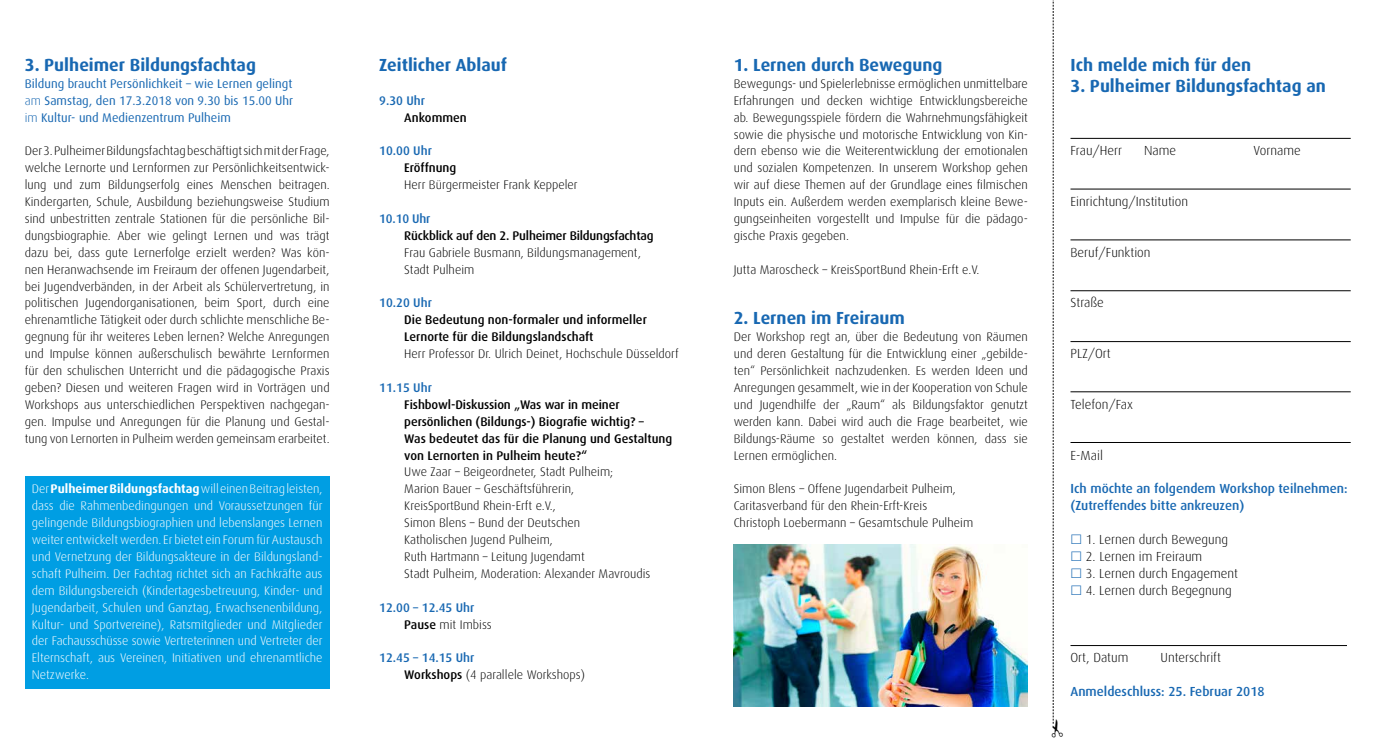
<style>
.page{position:relative;width:1386px;height:745px;background:#fff}
.page>*{position:absolute;margin:0;border:0;box-sizing:border-box;transform-origin:0 0}
.t1{font:700 17.5px "Dax";color:#1868b2}
.t2{font:300 13.12px "Dax";color:#000}
.t3{font:500 13.12px/16.9px "Dax";color:#1868b2}
.t4{font:300 12.5px/16.9px "Dax";color:#000}
.t5{font:300 12.5px/16.9px "Dax";color:#fff;text-align:justify}
.t6{font:500 12.5px/16.9px "Dax";color:#000}
.t7{font:12.5px/16.9px "Dax";color:#1868b2;text-align:justify}
.t8{font:500 12.5px/16.9px "Dax";color:#1868b2}
.s1{font-weight:300}
.s2{font-weight:700}
.s3{color:#000}
.s4{font-weight:300;color:#000}
.s5{font-weight:500;color:#1868b2}
.s6{font-weight:500}
</style>
<div class="page">
<div style="left:25px;top:476px;width:305px;height:212px;background:#009ee3"></div>
<img style="left:733px;top:544px;width:295px;height:161px">
<hr style="left:1070px;top:138px;width:280px;height:1px;background:#000">
<hr style="left:1070px;top:189px;width:280px;height:1px;background:#000">
<hr style="left:1070px;top:391px;width:280px;height:1px;background:#000">
<hr style="left:1070px;top:239px;width:280px;height:1px;background:#000">
<hr style="left:1070px;top:290px;width:280px;height:1px;background:#000">
<hr style="left:1070px;top:341px;width:280px;height:1px;background:#000">
<hr style="left:1070px;top:442px;width:280px;height:1px;background:#000">
<hr style="left:1070px;top:645px;width:276px;height:1px;background:#000">
<svg style="left:1052px;top:0;width:2px;height:724px"></svg>
<h1 class="t1" style="left:25px;top:55px;width:233px">3. Pulheimer Bildungsfachtag</h1>
<p class="t7" style="left:25px;top:75px;width:270px">Bildung braucht Persönlichkeit – wie Lernen gelingt <span class="s1">am</span> Samstag, den 17.3.2018 von 9.30 bis 15.00 Uhr <span class="s1">im</span> Kultur- und Medienzentrum Pulheim</p>
<p class="t4" style="left:25px;top:143px;width:306px;text-align:justify">Der 3. Pulheimer Bildungsfachtag beschäftigt sich mit der Frage, welche Lernorte und Lernformen zur Persönlichkeitsentwick&shy;lung und zum Bildungserfolg eines Menschen beitragen.<br>Kindergarten, Schule, Ausbildung beziehungsweise Studium sind unbestritten zentrale Stationen für die persönliche Bil&shy;dungsbiographie. Aber wie gelingt Lernen und was trägt dazu bei, dass gute Lernerfolge erzielt werden? Was kön&shy;nen Heranwachsende im Freiraum der offenen Jugendarbeit, bei Jugendverbänden, in der Arbeit als Schülervertretung, in politischen Jugendorganisationen, beim Sport, durch eine ehrenamtliche Tätigkeit oder durch schlichte menschliche Be&shy;gegnung für ihr weiteres Leben lernen? Welche Anregungen und Impulse können außerschulisch bewährte Lernformen für den schulischen Unterricht und die pädagogische Praxis geben? Diesen und weiteren Fragen wird in Vorträgen und Workshops aus unterschiedlichen Perspektiven nachgegan&shy;gen. Impulse und Anregungen für die Planung und Gestal&shy;tung von Lernorten in Pulheim werden gemeinsam erarbeitet.</p>
<p class="t5" style="left:32px;top:480px;width:292px">Der <span class="s2">Pulheimer Bildungsfachtag</span> will einen Beitrag leisten, dass die Rahmenbedingungen und Voraussetzungen für gelingende Bildungsbiographien und lebenslanges Lernen weiter entwickelt werden. Er bietet ein Forum für Austausch und Vernetzung der Bildungsakteure in der Bildungsland&shy;schaft Pulheim. Der Fachtag richtet sich an Fachkräfte aus dem Bildungsbereich (Kindertagesbetreuung, Kinder- und Jugendarbeit, Schulen und Ganztag, Erwachsenenbildung, Kultur- und Sportvereine), Ratsmitglieder und Mitglieder der Fachausschüsse sowie Vertreterinnen und Vertreter der Elternschaft, aus Vereinen, Initiativen und ehrenamtliche Netzwerke.</p>
<h1 class="t1" style="left:379px;top:55px;width:129px">Zeitlicher Ablauf</h1>
<p class="t8" style="left:379px;top:92px;width:47px">9.30 Uhr</p>
<p class="t6" style="left:404px;top:109px;width:64px">Ankommen</p>
<p class="t8" style="left:379px;top:143px;width:54px">10.00 Uhr</p>
<p class="t6" style="left:404px;top:159px;width:54px">Eröffnung</p>
<p class="t4" style="left:404px;top:176px;width:175px">Herr Bürgermeister Frank Keppeler</p>
<p class="t8" style="left:379px;top:210px;width:53px">10.10 Uhr</p>
<p class="t6" style="left:404px;top:227px;width:251px">Rückblick auf den 2. Pulheimer Bildungsfachtag</p>
<p class="t4" style="left:404px;top:244px;width:238px">Frau Gabriele Busmann, Bildungsmanagement,<br>Stadt Pulheim</p>
<p class="t8" style="left:379px;top:294px;width:54px">10.20 Uhr</p>
<p class="t6" style="left:404px;top:311px;width:244px">Die Bedeutung non-formaler und informeller<br>Lernorte für die Bildungslandschaft</p>
<p class="t4" style="left:404px;top:345px;width:276px">Herr Professor Dr. Ulrich Deinet, Hochschule Düsseldorf</p>
<p class="t8" style="left:379px;top:379px;width:54px">11.15 Uhr</p>
<p class="t6" style="left:404px;top:396px;width:270px">Fishbowl-Diskussion „Was war in meiner persönlichen (Bildungs-) Biografie wichtig? –<br>Was bedeutet das für die Planung und Gestaltung von Lernorten in Pulheim heute?“</p>
<p class="t4" style="left:404px;top:463px;width:248px">Uwe Zaar – Beigeordneter, Stadt Pulheim; Marion Bauer – Geschäftsführerin, KreisSportBund Rhein-Erft e.V.,<br>Simon Blens – Bund der Deutschen<br>Katholischen Jugend Pulheim,<br>Ruth Hartmann – Leitung Jugendamt<br>Stadt Pulheim, Moderation: Alexander Mavroudis</p>
<p class="t8" style="left:404px;top:598px;width:89px;text-indent:-25px">12.00 – 12.45 Uhr<br><span class="s3">Pause</span> <span class="s4">mit Imbiss</span></p>
<p class="t4" style="left:404px;top:649px;width:182px;text-indent:-25px"><span class="s5">12.45 – 14.15 Uhr<br></span><span class="s6">Workshops</span> (4 parallele Workshops)</p>
<h1 class="t1" style="left:733px;top:55px;width:210px">1. Lernen durch Bewegung</h1>
<p class="t4" style="left:733px;top:75px;width:296px">Bewegungs- und Spielerlebnisse ermöglichen unmittelbare Erfahrungen und decken wichtige Entwicklungsbereiche ab. Bewegungsspiele fördern die Wahrnehmungsfähigkeit sowie die physische und motorische Entwicklung von Kin&shy;dern ebenso wie die Weiterentwicklung der emotionalen und sozialen Kompetenzen. In unserem Workshop gehen wir auf diese Themen auf der Grundlage eines filmischen Inputs ein. Außerdem werden exemplarisch kleine Bewe&shy;gungseinheiten vorgestellt und Impulse für die pädago&shy;gische Praxis gegeben.</p>
<p class="t4" style="left:733px;top:261px;width:247px">Jutta Maroscheck – KreisSportBund Rhein-Erft e.V.</p>
<h1 class="t1" style="left:733px;top:308px;width:173px">2. Lernen im Freiraum</h1>
<p class="t4" style="left:733px;top:328px;width:296px;text-align:justify">Der Workshop regt an, über die Bedeutung von Räumen und deren Gestaltung für die Entwicklung einer „gebilde&shy;ten“ Persönlichkeit nachzudenken. Es werden Ideen und Anregungen gesammelt, wie in der Kooperation von Schule und Jugendhilfe der „Raum“ als Bildungsfaktor genutzt werden kann. Dabei wird auch die Frage bearbeitet, wie Bildungs-Räume so gestaltet werden können, dass sie Lernen ermöglichen.</p>
<p class="t4" style="left:733px;top:480px;width:241px">Simon Blens – Offene Jugendarbeit Pulheim,<br>Caritasverband für den Rhein-Erft-Kreis<br>Christoph Loebermann – Gesamtschule Pulheim</p>
<h1 class="t1" style="left:1070px;top:55px;width:182px">Ich melde mich für den</h1>
<h1 class="t1" style="left:1070px;top:76px;width:257px">3. Pulheimer Bildungsfachtag an</h1>
<p class="t2" style="left:1070px;top:144px;width:53px">Frau/Herr</p>
<p class="t2" style="left:1144px;top:144px;width:34px">Name</p>
<p class="t2" style="left:1253px;top:144px;width:49px">Vorname</p>
<p class="t2" style="left:1070px;top:194px;width:119px">Einrichtung/Institution</p>
<p class="t2" style="left:1070px;top:245px;width:82px">Beruf/Funktion</p>
<p class="t2" style="left:1070px;top:295px;width:35px">Straße</p>
<p class="t2" style="left:1070px;top:346px;width:42px">PLZ/Ort</p>
<p class="t2" style="left:1070px;top:397px;width:64px">Telefon/Fax</p>
<p class="t2" style="left:1070px;top:447px;width:34px">E-Mail</p>
<p class="t3" style="left:1070px;top:480px;width:278px">Ich möchte an folgendem Workshop teilnehmen: (Zutreffendes bitte ankreuzen)</p>
<p class="t2" style="left:1085px;top:532px;width:144px">1. Lernen durch Bewegung</p>
<p class="t2" style="left:1085px;top:549px;width:118px">2. Lernen im Freiraum</p>
<p class="t2" style="left:1085px;top:565px;width:154px">3. Lernen durch Engagement</p>
<p class="t2" style="left:1085px;top:582px;width:147px">4. Lernen durch Begegnung</p>
<p class="t2" style="left:1070px;top:650px;width:59px">Ort, Datum</p>
<p class="t2" style="left:1160px;top:650px;width:62px">Unterschrift</p>
<p class="t3" style="left:1070px;top:682px;width:196px">Anmeldeschluss: 25. Februar 2018</p>
</div>
